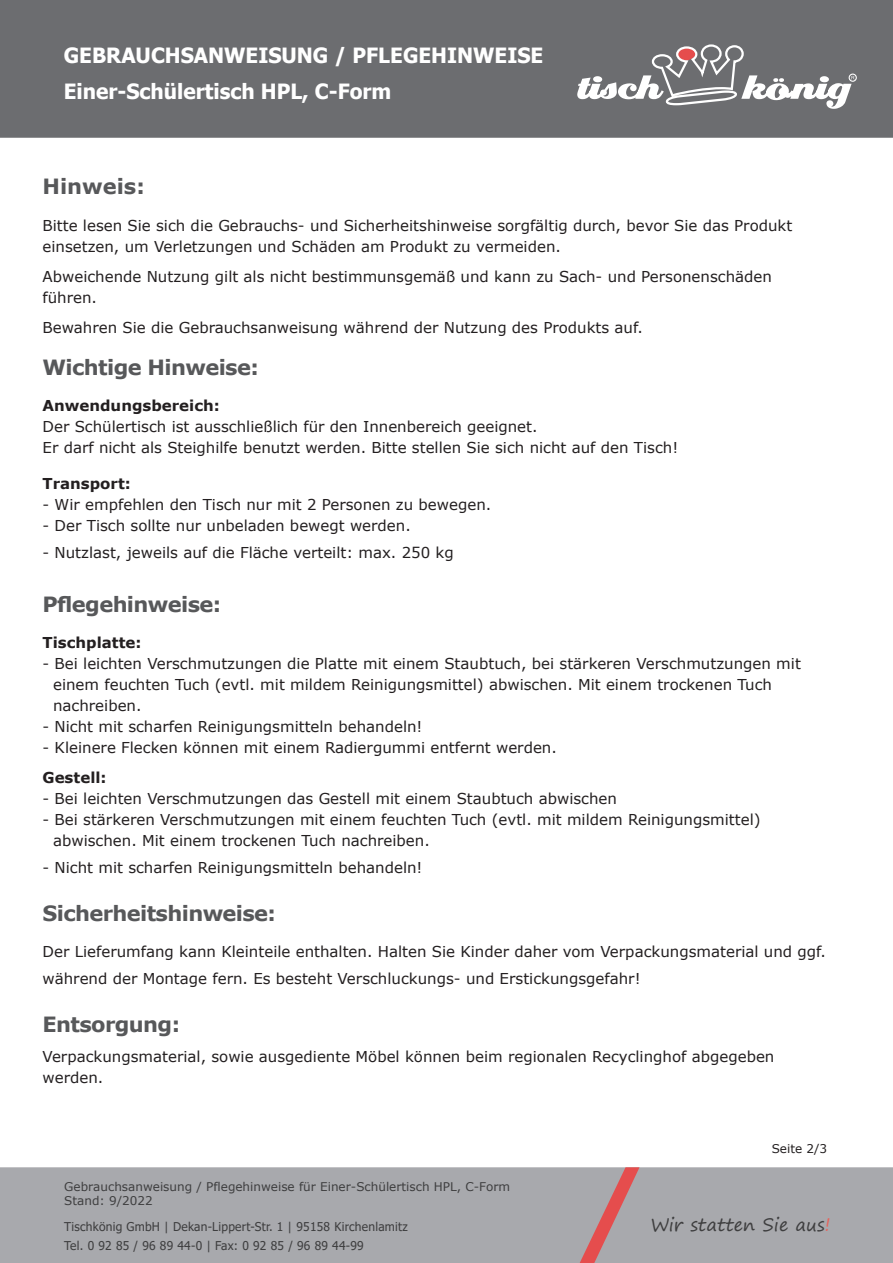
<style>
.page{position:relative;width:893px;height:1263px;background:#fff}
.page>*{position:absolute;margin:0;border:0;box-sizing:border-box;transform-origin:0 0}
.t1{font:700 21px "Verdana";letter-spacing:-.03em;color:#57585a}
.t2{font:700 21px/36px "Tahoma";color:#fff}
.t3{font:700 21px "Verdana";color:#57585a}
.t4{font:18px "Segoe Print";color:#3e3e3f}
.t5{font:15px/21px "Verdana";color:#231f20}
.t6{font:700 15px "Verdana";color:#231f20}
.t7{font:12.15px/19.5px "Tahoma";letter-spacing:.02em;color:#3e3e3f}
.t8{font:12px/14.4px "Verdana";color:#3e3e3f}
.t9{font:12px "Verdana";color:#231f20}
.s1{color:#e86159}
</style>
<div class="page">
<div style="left:0;top:1167px;width:893px;height:96px;background:#a8a9ad"></div>
<svg style="left:551px;top:1167px;width:88px;height:96px;background:#b29a9d"></svg>
<div style="left:0;top:0;width:893px;height:137px;background:#6c6d70"></div>
<div style="left:849px;top:74px;width:8px;height:8px;border:1px solid #fff;border-radius:50%"></div>
<svg style="left:577px;top:43px;width:277px;height:66px"></svg>
<h1 class="t2" style="left:64px;top:38px;width:481px">GEBRAUCHSANWEISUNG / PFLEGEHINWEISE<br>Einer-Schülertisch HPL, C-Form</h1>
<p class="t3" style="left:43px;top:171px;width:104px">Hinweis:</p>
<p class="t5" style="left:43px;top:215px;width:751px">Bitte lesen Sie sich die Gebrauchs- und Sicherheitshinweise sorgfältig durch, bevor Sie das Produkt</p>
<p class="t5" style="left:43px;top:236px;width:520px">einsetzen, um Verletzungen und Schäden am Produkt zu vermeiden.</p>
<p class="t5" style="left:43px;top:266px;width:731px">Abweichende Nutzung gilt als nicht bestimmunsgemäß und kann zu Sach- und Personenschäden</p>
<p class="t5" style="left:43px;top:287px;width:56px">führen.</p>
<p class="t5" style="left:43px;top:317px;width:602px">Bewahren Sie die Gebrauchsanweisung während der Nutzung des Produkts auf.</p>
<p class="t1" style="left:43px;top:352px;width:218px">Wichtige Hinweise:</p>
<p class="t6" style="left:43px;top:395px;width:179px">Anwendungsbereich:</p>
<p class="t5" style="left:43px;top:416px;width:497px">Der Schülertisch ist ausschließlich für den Innenbereich geeignet.</p>
<p class="t5" style="left:43px;top:437px;width:637px">Er darf nicht als Steighilfe benutzt werden. Bitte stellen Sie sich nicht auf den Tisch!</p>
<p class="t6" style="left:43px;top:473px;width:90px">Transport:</p>
<p class="t5" style="left:43px;top:494px;width:450px">- Wir empfehlen den Tisch nur mit 2 Personen zu bewegen.</p>
<p class="t5" style="left:43px;top:515px;width:370px">- Der Tisch sollte nur unbeladen bewegt werden.</p>
<p class="t5" style="left:43px;top:542px;width:413px">- Nutzlast, jeweils auf die Fläche verteilt: max. 250 kg</p>
<p class="t1" style="left:43px;top:589px;width:180px">Pflegehinweise:</p>
<p class="t6" style="left:43px;top:632px;width:101px">Tischplatte:</p>
<p class="t5" style="left:53px;top:653px;width:749px;text-indent:-11px">- Bei leichten Verschmutzungen die Platte mit einem Staubtuch, bei stärkeren Verschmutzungen mit einem feuchten Tuch (evtl. mit mildem Reinigungsmittel) abwischen. Mit einem trockenen Tuch nachreiben.</p>
<p class="t5" style="left:43px;top:716px;width:381px">- Nicht mit scharfen Reinigungsmitteln behandeln!</p>
<p class="t5" style="left:43px;top:737px;width:516px">- Kleinere Flecken können mit einem Radiergummi entfernt werden.</p>
<p class="t6" style="left:43px;top:767px;width:66px">Gestell:</p>
<p class="t5" style="left:43px;top:788px;width:576px">- Bei leichten Verschmutzungen das Gestell mit einem Staubtuch abwischen</p>
<p class="t5" style="left:43px;top:809px;width:720px">- Bei stärkeren Verschmutzungen mit einem feuchten Tuch (evtl. mit mildem Reinigungsmittel)</p>
<p class="t5" style="left:53px;top:830px;width:378px">abwischen. Mit einem trockenen Tuch nachreiben.</p>
<p class="t5" style="left:43px;top:857px;width:381px">- Nicht mit scharfen Reinigungsmitteln behandeln!</p>
<p class="t1" style="left:43px;top:898px;width:235px">Sicherheitshinweise:</p>
<p class="t5" style="left:43px;top:938px;width:785px;line-height:27px">Der Lieferumfang kann Kleinteile enthalten. Halten Sie Kinder daher vom Verpackungsmaterial und ggf. während der Montage fern. Es besteht Verschluckungs- und Erstickungsgefahr!</p>
<p class="t1" style="left:43px;top:1009px;width:139px">Entsorgung:</p>
<p class="t5" style="left:43px;top:1046px;width:733px">Verpackungsmaterial, sowie ausgediente Möbel können beim regionalen Recyclinghof abgegeben</p>
<p class="t5" style="left:43px;top:1067px;width:62px">werden.</p>
<p class="t9" style="left:772px;top:1140px;width:57px">Seite 2/3</p>
<p class="t8" style="left:64px;top:1179px;width:447px">Gebrauchsanweisung / Pflegehinweise für Einer-Schülertisch HPL, C-Form<br>Stand: 9/2022</p>
<p class="t7" style="left:64px;top:1217px;width:345px">Tischkönig GmbH | Dekan-Lippert-Str. 1 | 95158 Kirchenlamitz<br>Tel. 0 92 85 / 96 89 44-0 | Fax: 0 92 85 / 96 89 44-99</p>
<p class="t4" style="left:651px;top:1208px;width:181px">Wir statten Sie aus<span class="s1">!</span></p>
</div>
